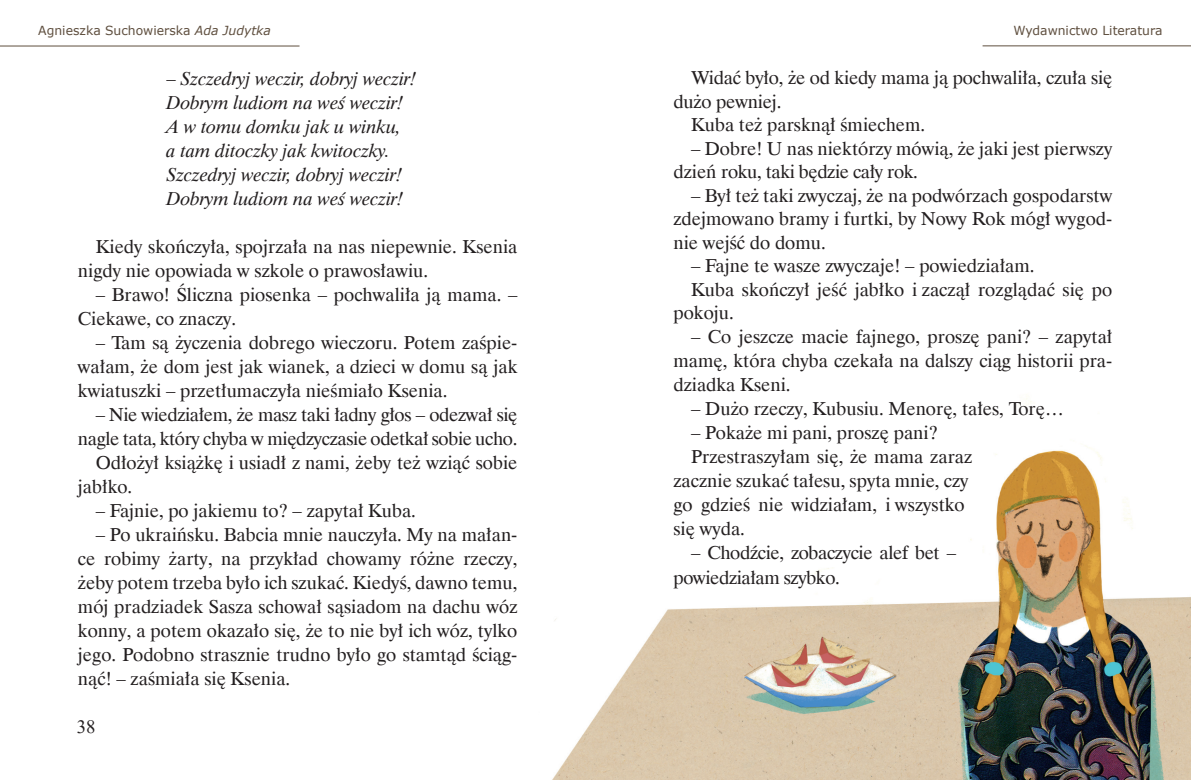
<style>
.page{position:relative;width:1191px;height:780px;background:#fff}
.page>*{position:absolute;margin:0;border:0;box-sizing:border-box;transform-origin:0 0}
.tekst{font:18.75px/24px "Dutch 801 EU";color:#231f20}
.tekst-2{font:italic 18.75px "Dutch 801 EU";color:#231f20}
.tekst-3{font:18.75px/24px "Dutch 801 EU";letter-spacing:-.02em;color:#231f20;text-align:right}
.t1{font:18.75px "Times New Roman";color:#231f20}
.t2{font:12.5px "Verdana";color:#5f4f3f}
.s1{font-style:italic}
.s2{font-style:normal}
</style>
<div class="page">
<img style="left:552px;top:398px;width:639px;height:382px">
<hr style="left:0;top:46px;width:299px;height:1px;background:#5f4f3f">
<hr style="left:982px;top:46px;width:209px;height:1px;background:#5f4f3f">
<p class="t2" style="left:38px;top:22px;width:234px">Agnieszka Suchowierska <span class="s1">Ada Judytka</span></p>
<p class="t2" style="left:1013px;top:22px;width:151px">Wydawnictwo Literatura</p>
<p class="tekst-2" style="left:167px;top:66px;width:251px"><span class="s2">–</span> Szczedryj weczir, dobryj weczir!</p>
<p class="tekst-2" style="left:167px;top:90px;width:238px">Dobrym ludiom na weś weczir!</p>
<p class="tekst-2" style="left:167px;top:114px;width:236px">A w tomu domku jak u winku,</p>
<p class="tekst-2" style="left:167px;top:138px;width:225px">a tam ditoczky jak kwitoczky.</p>
<p class="tekst-2" style="left:167px;top:162px;width:237px">Szczedryj weczir, dobryj weczir!</p>
<p class="tekst-2" style="left:167px;top:186px;width:238px">Dobrym ludiom na weś weczir!</p>
<p class="tekst" style="left:78px;top:234px;width:441px;text-indent:18px">Kiedy skończyła, spojrzała na nas niepewnie. Ksenia nigdy nie opowiada w szkole o prawosławiu.</p>
<p class="tekst" style="left:78px;top:282px;width:441px;text-indent:18px">– Brawo! Śliczna piosenka – pochwaliła ją mama. –<br>Ciekawe, co znaczy.</p>
<p class="tekst" style="left:78px;top:330px;width:441px;text-align:justify;text-indent:18px">– Tam są życzenia dobrego wieczoru. Potem zaśpie&shy;wałam, że dom jest jak wianek, a dzieci w domu są jak kwiatuszki – przetłumaczyła nieśmiało Ksenia.</p>
<p class="tekst-3" style="left:78px;top:402px;width:441px">– Nie wiedziałem, że masz taki ładny głos – odezwał się nagle tata, który chyba w międzyczasie odetkał sobie ucho.</p>
<p class="tekst" style="left:78px;top:450px;width:441px;text-indent:18px">Odłożył książkę i usiadł z nami, żeby też wziąć sobie jabłko.</p>
<p class="tekst" style="left:96px;top:498px;width:322px">– Fajnie, po jakiemu to? – zapytał Kuba.</p>
<p class="tekst" style="left:78px;top:522px;width:441px;text-align:justify;text-indent:18px">– Po ukraińsku. Babcia mnie nauczyła. My na małan&shy;ce robimy żarty, na przykład chowamy różne rzeczy, żeby potem trzeba było ich szukać. Kiedyś, dawno temu, mój pradziadek Sasza schował sąsiadom na dachu wóz konny, a potem okazało się, że to nie był ich wóz, tylko jego. Podobno strasznie trudno było go stamtąd ściąg&shy;nąć! – zaśmiała się Ksenia.</p>
<p class="t1" style="left:77px;top:713px;width:20px">38</p>
<p class="tekst" style="left:673px;top:67px;width:440px;line-height:23.2px;text-indent:18px">Widać było, że od kiedy mama ją pochwaliła, czuła się dużo pewniej.</p>
<p class="tekst" style="left:691px;top:113px;width:236px">Kuba też parsknął śmiechem.</p>
<p class="tekst" style="left:673px;top:137px;width:440px;line-height:23.5px;text-indent:18px">– Dobre! U nas niektórzy mówią, że jaki jest pierwszy dzień roku, taki będzie cały rok.</p>
<p class="tekst" style="left:673px;top:184px;width:440px;line-height:23.5px;text-align:justify;text-indent:18px">– Był też taki zwyczaj, że na podwórzach gospodarstw zdejmowano bramy i furtki, by Nowy Rok mógł wygod&shy;nie wejść do domu.</p>
<p class="tekst" style="left:691px;top:254px;width:345px">– Fajne te wasze zwyczaje! – powiedziałam.</p>
<p class="tekst" style="left:673px;top:278px;width:440px;line-height:23.5px;text-indent:18px">Kuba skończył jeść jabłko i zaczął rozglądać się po pokoju.</p>
<p class="tekst" style="left:673px;top:325px;width:440px;text-align:justify;text-indent:18px">– Co jeszcze macie fajnego, proszę pani? – zapytał mamę, która chyba czekała na dalszy ciąg historii pra&shy;dziadka Kseni.</p>
<p class="tekst" style="left:691px;top:397px;width:374px">– Dużo rzeczy, Kubusiu. Menorę, tałes, Torę…</p>
<p class="tekst" style="left:691px;top:421px;width:248px">– Pokaże mi pani, proszę pani?</p>
<p class="tekst" style="left:673px;top:445px;width:300px;text-indent:18px">Przestraszyłam się, że mama zaraz zacznie szukać tałesu, spyta mnie, czy go gdzieś nie widziałam, i wszystko się wyda.</p>
<p class="tekst-3" style="left:673px;top:541px;width:284px;text-align:left;text-indent:18px">– Chodźcie, zobaczycie alef bet – powiedziałam szybko.</p>
</div>
